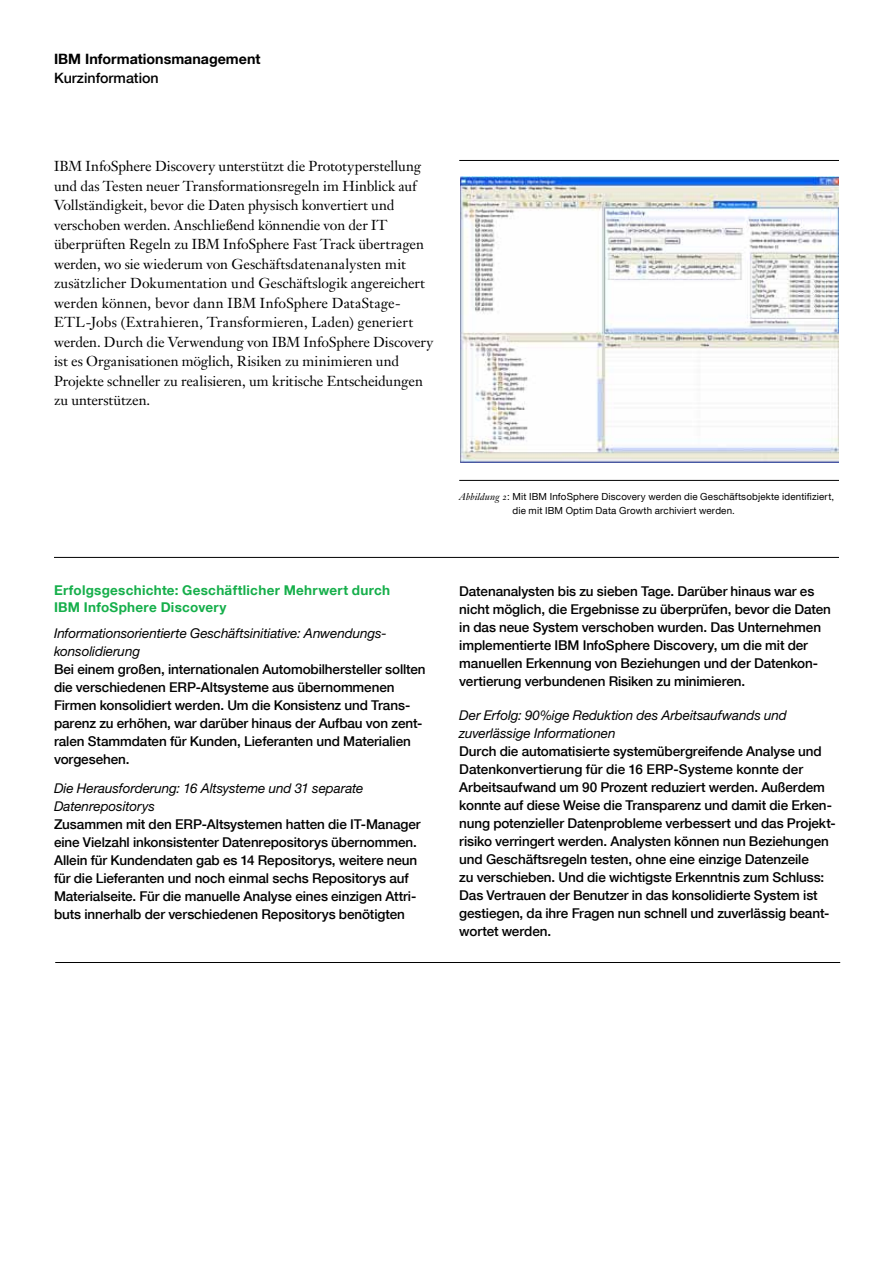
<style>
.page{position:relative;width:893px;height:1263px;background:#fff}
.page>*{position:absolute;margin:0;border:0;box-sizing:border-box;transform-origin:0 0}
.t1{font:14.25px/19.5px "Janson Text LT Std";letter-spacing:-.005em;color:#000}
.t2{font:700 14.25px "Helvetica Neue LT Com";color:#000}
.t3{font:500 14.25px "Helvetica Neue LT Com";color:#000}
.t4{font:500 13.5px/18px "Helvetica Neue LT Com";letter-spacing:-.005em;color:#000}
.t5{font:italic 13.5px/18px "Helvetica Neue LT Pro";letter-spacing:-.005em;color:#000}
.t6{font:700 13.5px/16.5px "Helvetica Neue LT Com";letter-spacing:.02em;color:#16af4b}
.t7{font:9.75px/13.5px "Helvetica Neue LT Com";letter-spacing:.015em;color:#000}
.s1{font-family:"Janson Text LT Std";font-style:italic}
</style>
<div class="page">
<img style="left:460px;top:177px;width:378px;height:285px">
<hr style="left:459px;top:480px;width:380px;height:1px;background:#000">
<hr style="left:459px;top:160px;width:380px;height:1px;background:#000">
<hr style="left:55px;top:962px;width:785px;height:1px;background:#000">
<hr style="left:54px;top:557px;width:785px;height:1px;background:#000">
<p class="t2" style="left:54px;top:50px;width:208px">IBM Informationsmanagement</p>
<p class="t3" style="left:54px;top:70px;width:106px">Kurzinformation</p>
<p class="t1" style="left:54px;top:157px;width:381px">IBM InfoSphere Discovery unterstützt die Prototyperstellung und das Testen neuer Transformationsregeln im Hinblick auf Vollständigkeit, bevor die Daten physisch konvertiert und verschoben werden. Anschließend könnendie von der IT überprüften Regeln zu IBM InfoSphere Fast Track übertragen werden, wo sie wiederum von Geschäftsdatenanalysten mit zusätzlicher Dokumentation und Geschäftslogik angereichert werden können, bevor dann IBM InfoSphere DataStage-ETL-Jobs (Extrahieren, Transformieren, Laden) generiert werden. Durch die Verwendung von IBM InfoSphere Discovery ist es Organisationen möglich, Risiken zu minimieren und Projekte schneller zu realisieren, um kritische Entscheidungen zu unterstützen.</p>
<p class="t6" style="left:54px;top:582px;width:338px">Erfolgsgeschichte: Geschäftlicher Mehrwert durch<br>IBM InfoSphere Discovery</p>
<p class="t5" style="left:54px;top:624px;width:334px">Informationsorientierte Geschäftsinitiative: Anwendungs&shy;konsolidierung</p>
<p class="t4" style="left:54px;top:660px;width:373px">Bei einem großen, internationalen Automobilhersteller sollten die verschiedenen ERP-Altsysteme aus übernommenen Firmen konsolidiert werden. Um die Konsistenz und Trans&shy;parenz zu erhöhen, war darüber hinaus der Aufbau von zent&shy;ralen Stammdaten für Kunden, Lieferanten und Materialien vorgesehen.</p>
<p class="t5" style="left:54px;top:778px;width:311px">Die Herausforderung: 16 Altsysteme und 31 separate<br>Datenrepositorys</p>
<p class="t4" style="left:54px;top:815px;width:368px">Zusammen mit den ERP-Altsystemen hatten die IT-Manager eine Vielzahl inkonsistenter Datenrepositorys übernommen.<br>Allein für Kundendaten gab es 14 Repositorys, weitere neun für die Lieferanten und noch einmal sechs Repositorys auf Materialseite. Für die manuelle Analyse eines einzigen Attri&shy;buts innerhalb der verschiedenen Repositorys benötigten</p>
<p class="t7" style="left:513px;top:490px;width:323px;text-indent:-53px"><span class="s1">Abbildung 2</span>: Mit IBM InfoSphere Discovery werden die Geschäftsobjekte identifiziert, die mit IBM Optim Data Growth archiviert werden.</p>
<p class="t4" style="left:459px;top:582px;width:373px">Datenanalysten bis zu sieben Tage. Darüber hinaus war es nicht möglich, die Ergebnisse zu überprüfen, bevor die Daten in das neue System verschoben wurden. Das Unternehmen implementierte IBM InfoSphere Discovery, um die mit der manuellen Erkennung von Beziehungen und der Datenkon&shy;vertierung verbundenen Risiken zu minimieren.</p>
<p class="t5" style="left:459px;top:706px;width:329px">Der Erfolg: 90%ige Reduktion des Arbeitsaufwands und zuverlässige Informationen</p>
<p class="t4" style="left:459px;top:742px;width:378px">Durch die automatisierte systemübergreifende Analyse und Datenkonvertierung für die 16 ERP-Systeme konnte der Arbeitsaufwand um 90 Prozent reduziert werden. Außerdem konnte auf diese Weise die Transparenz und damit die Erken&shy;nung potenzieller Datenprobleme verbessert und das Projekt&shy;risiko verringert werden. Analysten können nun Beziehungen und Geschäftsregeln testen, ohne eine einzige Datenzeile<br>zu verschieben. Und die wichtigste Erkenntnis zum Schluss:<br>Das Vertrauen der Benutzer in das konsolidierte System ist gestiegen, da ihre Fragen nun schnell und zuverlässig beant&shy;wortet werden.</p>
</div>
